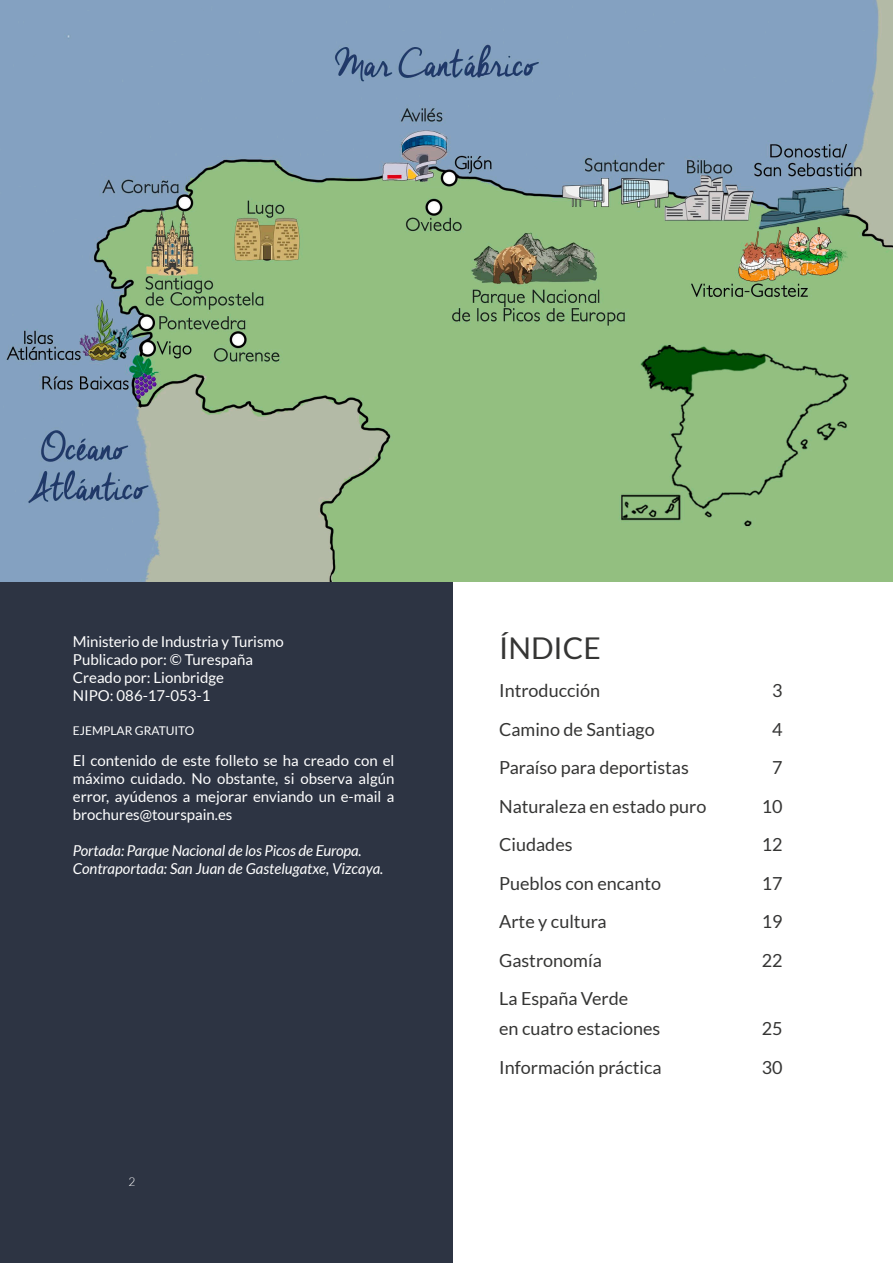
<style>
.page{position:relative;width:893px;height:1263px;background:#fff}
.page>*{position:absolute;margin:0;border:0;box-sizing:border-box;transform-origin:0 0}
.t1{font:30px "Lato";color:#353534}
.t2{font:18px/30px "Lato";color:#353534}
.t3{font:15px/18px "Lato";color:#fff;text-align:justify}
.t4{font:italic 15px "Lato";letter-spacing:-.01em;color:#fff}
.t5{font:12px "Lato";color:#fff}
.t6{font:300 12px "Lato";color:#fff}
</style>
<div class="page">
<div style="left:0;top:575px;width:453px;height:688px;background:#2d3443"></div>
<img style="left:0;top:0;width:893px;height:581px">
<p class="t3" style="left:73px;top:632px;width:213px">Ministerio de Industria y Turismo</p>
<p class="t3" style="left:73px;top:650px;width:182px">Publicado por: © Turespaña</p>
<p class="t3" style="left:73px;top:668px;width:153px">Creado por: Lionbridge</p>
<p class="t3" style="left:73px;top:686px;width:139px">NIPO: 086-17-053-1</p>
<p class="t5" style="left:73px;top:724px;width:123px">EJEMPLAR GRATUITO</p>
<p class="t3" style="left:73px;top:751px;width:323px">El contenido de este folleto se ha creado con el máximo cuidado. No obstante, si observa algún error, ayúdenos a mejorar enviando un e-mail a brochures@tourspain.es</p>
<p class="t4" style="left:73px;top:842px;width:290px">Portada: Parque Nacional de los Picos de Europa.</p>
<p class="t4" style="left:73px;top:860px;width:312px">Contraportada: San Juan de Gastelugatxe, Vizcaya.</p>
<p class="t6" style="left:128px;top:1175px;width:8px">2</p>
<p class="t1" style="left:499px;top:631px;width:103px">ÍNDICE</p>
<p class="t2" style="left:499px;top:676px;width:103px">Introducción</p>
<p class="t2" style="left:772px;top:676px;width:12px">3</p>
<p class="t2" style="left:499px;top:714px;width:157px">Camino de Santiago</p>
<p class="t2" style="left:772px;top:714px;width:12px">4</p>
<p class="t2" style="left:499px;top:753px;width:191px">Paraíso para deportistas</p>
<p class="t2" style="left:772px;top:753px;width:12px">7</p>
<p class="t2" style="left:499px;top:791px;width:209px">Naturaleza en estado puro</p>
<p class="t2" style="left:762px;top:791px;width:22px">10</p>
<p class="t2" style="left:499px;top:830px;width:75px">Ciudades</p>
<p class="t2" style="left:762px;top:830px;width:22px">12</p>
<p class="t2" style="left:499px;top:868px;width:163px">Pueblos con encanto</p>
<p class="t2" style="left:762px;top:868px;width:22px">17</p>
<p class="t2" style="left:499px;top:907px;width:109px">Arte y cultura</p>
<p class="t2" style="left:762px;top:907px;width:22px">19</p>
<p class="t2" style="left:499px;top:945px;width:104px">Gastronomía</p>
<p class="t2" style="left:762px;top:945px;width:22px">22</p>
<p class="t2" style="left:499px;top:984px;width:163px">La España Verde<br>en cuatro estaciones</p>
<p class="t2" style="left:762px;top:1014px;width:22px">25</p>
<p class="t2" style="left:499px;top:1052px;width:164px">Información práctica</p>
<p class="t2" style="left:762px;top:1052px;width:22px">30</p>
</div>
